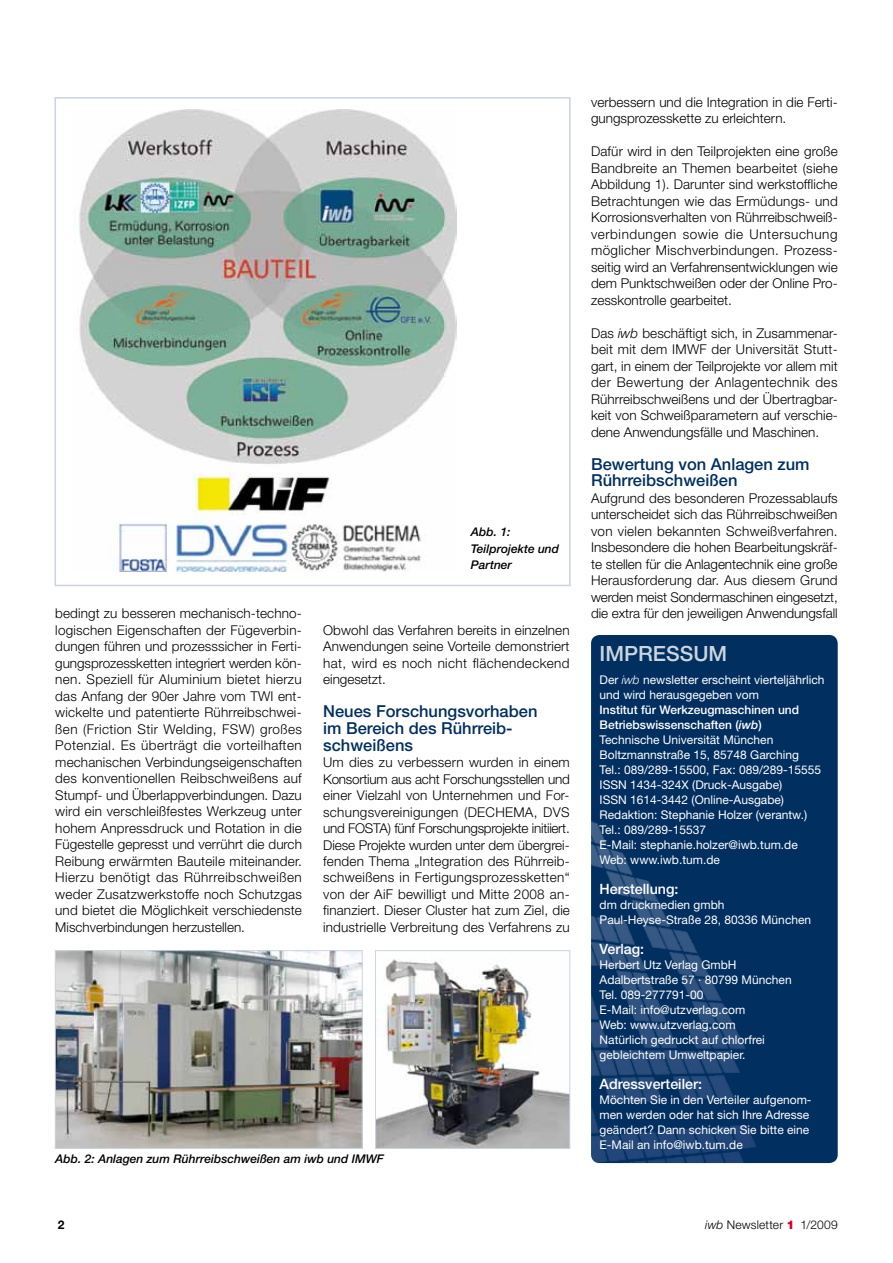
<style>
.page{position:relative;width:893px;height:1263px;background:#fff}
.page>*{position:absolute;margin:0;border:0;box-sizing:border-box;transform-origin:0 0}
.t1{font:500 21px "Helvetica Neue LT Std";color:#ccd5df}
.t2{font:500 16.5px/16.5px "Helvetica Neue LT Std";color:#002f60}
.t3{font:500 14.25px "Helvetica Neue LT Std";color:#fff}
.t4{font:300 13.5px/16.5px "Helvetica Neue LT Std";color:#000;text-align:justify}
.t5{font:12px/15px "Helvetica Neue LT Std";color:#fff}
.t6{font:italic 500 12px/16.5px "Helvetica Neue LT Std";color:#000}
.t7{font:300 12px "Helvetica Neue LT Std";letter-spacing:.015em;color:#000}
.t8{font:700 12px "Helvetica Neue LT Std";color:#000}
.s1{font-style:italic}
.s2{font-weight:300;font-style:italic}
.s3{font-weight:500}
.s4{font-weight:500;font-style:italic}
.s5{font-weight:900;color:#d40028}
</style>
<div class="page">
<img style="left:74px;top:109px;width:383px;height:462px">
<div style="left:54px;top:97px;width:517px;height:489px;border:2px solid #ccd5df"></div>
<img style="left:57px;top:952px;width:304px;height:195px">
<div style="left:55px;top:950px;width:308px;height:199px;border:1px solid #ccd5df"></div>
<img style="left:377px;top:959px;width:191px;height:188px">
<div style="left:375px;top:950px;width:195px;height:199px;border:1px solid #ccd5df"></div>
<div style="left:591px;top:635px;width:247px;height:528px;background:#002f60;border-radius:9px"></div>
<img style="left:591px;top:800px;width:165px;height:363px">
<p class="t4" style="left:55px;top:605px;width:248px">bedingt zu besseren mechanisch-techno&shy;logischen Eigenschaften der Fügeverbin&shy;dungen führen und prozesssicher in Ferti&shy;gungsprozessketten integriert werden kön&shy;nen. Speziell für Aluminium bietet hierzu das Anfang der 90er Jahre vom TWI ent&shy;wickelte und patentierte Rührreibschwei&shy;ßen (Friction Stir Welding, FSW) großes Potenzial. Es überträgt die vorteilhaften mechanischen Verbindungseigenschaften des konventionellen Reibschweißens auf Stumpf- und Überlappverbindungen. Dazu wird ein verschleißfestes Werkzeug unter hohem Anpressdruck und Rotation in die Fügestelle gepresst und verrührt die durch Reibung erwärmten Bauteile miteinander.<br>Hierzu benötigt das Rührreibschweißen weder Zusatzwerkstoffe noch Schutzgas und bietet die Möglichkeit verschiedenste Mischverbindungen herzustellen.</p>
<p class="t6" style="left:471px;top:524px;width:90px">Abb. 1:<br>Teilprojekte und<br>Partner</p>
<p class="t4" style="left:323px;top:622px;width:248px">Obwohl das Verfahren bereits in einzelnen Anwendungen seine Vorteile demonstriert hat, wird es noch nicht flächendeckend eingesetzt.</p>
<p class="t2" style="left:323px;top:703px;width:216px">Neues Forschungsvorhaben im Bereich des Rührreib&shy;schweißens</p>
<p class="t4" style="left:323px;top:754px;width:248px">Um dies zu verbessern wurden in einem Konsortium aus acht Forschungsstellen und einer Vielzahl von Unternehmen und For&shy;schungsvereinigungen (DECHEMA, DVS und FOSTA) fünf Forschungsprojekte initiiert.<br>Diese Projekte wurden unter dem übergrei&shy;fenden Thema „Integration des Rührreib&shy;schweißens in Fertigungsprozessketten“ von der AiF bewilligt und Mitte 2008 an&shy;finanziert. Dieser Cluster hat zum Ziel, die industrielle Verbreitung des Verfahrens zu</p>
<p class="t6" style="left:55px;top:1150px;width:330px">Abb. 2: Anlagen zum Rührreibschweißen am iwb und IMWF</p>
<p class="t4" style="left:591px;top:94px;width:248px">verbessern und die Integration in die Ferti&shy;gungsprozesskette zu erleichtern.</p>
<p class="t4" style="left:591px;top:143px;width:248px">Dafür wird in den Teilprojekten eine große Bandbreite an Themen bearbeitet (siehe Abbildung 1). Darunter sind werkstoffliche Betrachtungen wie das Ermüdungs- und Korrosionsverhalten von Rührreibschweiß&shy;verbindungen sowie die Untersuchung möglicher Mischverbindungen. Prozess&shy;seitig wird an Verfahrensentwicklungen wie dem Punktschweißen oder der Online Pro&shy;zesskontrolle gearbeitet.</p>
<p class="t4" style="left:591px;top:325px;width:248px">Das <span class="s1">iwb</span> beschäftigt sich, in Zusammenar&shy;beit mit dem IMWF der Universität Stutt&shy;gart, in einem der Teilprojekte vor allem mit der Bewertung der Anlagentechnik des Rührreibschweißens und der Übertragbar&shy;keit von Schweißparametern auf verschie&shy;dene Anwendungsfälle und Maschinen.</p>
<p class="t2" style="left:591px;top:456px;width:220px">Bewertung von Anlagen zum<br>Rührreibschweißen</p>
<p class="t4" style="left:591px;top:490px;width:248px">Aufgrund des besonderen Prozessablaufs unterscheidet sich das Rührreibschweißen von vielen bekannten Schweißverfahren.<br>Insbesondere die hohen Bearbeitungskräf&shy;te stellen für die Anlagentechnik eine große Herausforderung dar. Aus diesem Grund werden meist Sondermaschinen eingesetzt, die extra für den jeweiligen Anwendungsfall</p>
<h1 class="t1" style="left:600px;top:641px;width:53px">Impress</h1>
<h1 class="t1" style="left:693px;top:641px;width:35px">um</h1>
<p class="t5" style="left:600px;top:672px;width:226px">Der <span class="s2">iwb</span> newsletter erscheint vierteljährlich und wird herausgegeben vom</p>
<p class="t5" style="left:600px;top:702px;width:223px"><span class="s3">Institut für Werkzeugmaschinen und Betriebswissenschaften (</span><span class="s4">iwb</span><span class="s3">)<br></span>Technische Universität München Boltzmannstraße 15, 85748 Garching Tel.: 089/289-15500, Fax: 089/289-15555<br>ISSN 1434-324X (Druck-Ausgabe)<br>ISSN 1614-3442 (Online-Ausgabe)<br>Redaktion: Stephanie Holzer (verantw.)<br>Tel.: 089/289-15537<br>E-Mail: stephanie.holzer@iwb.tum.de Web: www.iwb.tum.de</p>
<p class="t3" style="left:600px;top:881px;width:80px">Herstellung:</p>
<p class="t5" style="left:600px;top:897px;width:213px">dm druckmedien gmbh<br>Paul-Heyse-Straße 28, 80336 München</p>
<p class="t3" style="left:600px;top:941px;width:46px">Verlag:</p>
<p class="t5" style="left:600px;top:957px;width:194px">Herbert Utz Verlag GmbH<br>Adalbertstraße 57 · 80799 München<br>Tel. 089-277791-00<br>E-Mail: info@utzverlag.com<br>Web: www.utzverlag.com<br>Natürlich gedruckt auf chlorfrei gebleichtem Umweltpapier.</p>
<p class="t3" style="left:600px;top:1076px;width:104px">Adressverteiler:</p>
<p class="t5" style="left:600px;top:1092px;width:214px">Möchten Sie in den Verteiler aufgenom&shy;men werden oder hat sich Ihre Adresse geändert? Dann schicken Sie bitte eine E-Mail an info@iwb.tum.de</p>
<p class="t8" style="left:58px;top:1217px;width:8px">2</p>
<p class="t7" style="left:705px;top:1217px;width:134px"><span class="s1">iwb</span> Newsletter <span class="s5">1</span> 1/2009</p>
</div>
